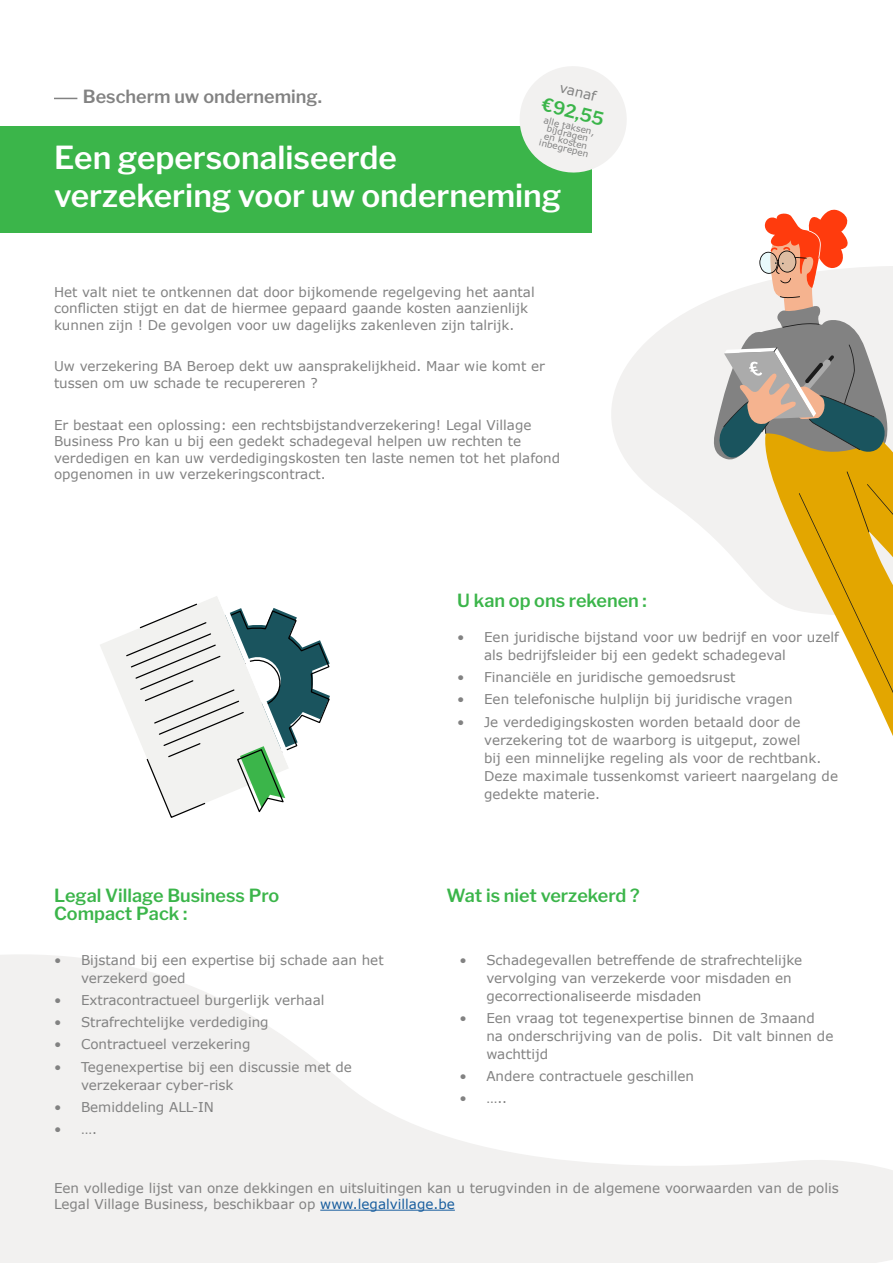
<style>
.page{position:relative;width:893px;height:1263px;background:#fff}
.page>*{position:absolute;margin:0;border:0;box-sizing:border-box;transform-origin:0 0}
.Big_Titre_LV{font:600 31.5px/37.8px "Libre Franklin";color:#fff}
.Titre_Vert{font:600 18px/18px "Libre Franklin";color:#3bb54a}
.Titre_gris{font:600 18px "Libre Franklin";color:#828282}
.Paragraphe_LV{font:13.5px/18px "Verdana";color:#828282}
.Légende_LV{font:13.5px/16.2px "Verdana";color:#828282}
.Légende_LV-2{font:9px/7.5px "Verdana";color:#828282;text-align:center}
.s1{color:#175d9e}
</style>
<div class="page">
<div style="left:0;top:126px;width:591px;height:106px;background:#3bb54a"></div>
<svg style="left:611px;top:299px;width:102px;height:238px;fill:#f2f1f0"></svg>
<svg style="left:0;top:955px;width:893px;height:308px;fill:#f2f1f0"></svg>
<hr style="left:320px;top:1210px;width:135px;height:1px;background:#175d9e">
<svg style="left:54px;top:98px;width:23px;height:1px"></svg>
<svg style="left:713px;top:209px;width:180px;height:527px"></svg>
<svg style="left:100px;top:596px;width:230px;height:222px"></svg>
<svg style="left:520px;top:66px;width:107px;height:112px"></svg>
<p class="Paragraphe_LV" style="left:562px;top:78px;width:39px;rotate:14deg">vanaf</p>
<p class="Titre_Vert" style="left:544px;top:95px;width:65px;rotate:14deg">€92,55</p>
<p class="Titre_gris" style="left:83px;top:86px;width:241px">Bescherm uw onderneming.</p>
<p class="Big_Titre_LV" style="left:54px;top:139px;width:509px">Een gepersonaliseerde verzekering voor uw onderneming</p>
<p class="Légende_LV-2" style="left:545px;top:116px;width:54px;rotate:14deg">alle taksen, bijdragen en kosten inbegrepen</p>
<p class="Paragraphe_LV" style="left:54px;top:284px;width:482px;line-height:16.5px">Het valt niet te ontkennen dat door bijkomende regelgeving het aantal conflicten stijgt en dat de hiermee gepaard gaande kosten aanzienlijk kunnen zijn ! De gevolgen voor uw dagelijks zakenleven zijn talrijk.</p>
<p class="Paragraphe_LV" style="left:54px;top:358px;width:492px;line-height:16.5px">Uw verzekering BA Beroep dekt uw aansprakelijkheid. Maar wie komt er tussen om uw schade te recupereren ?</p>
<p class="Paragraphe_LV" style="left:54px;top:416px;width:508px;line-height:16.5px">Er bestaat een oplossing: een rechtsbijstandverzekering! Legal Village Business Pro kan u bij een gedekt schadegeval helpen uw rechten te verdedigen en kan uw verdedigingskosten ten laste nemen tot het plafond opgenomen in uw verzekeringscontract.</p>
<p class="Titre_Vert" style="left:54px;top:886px;width:227px">Legal Village Business Pro<br>Compact Pack :</p>
<p class="Paragraphe_LV" style="left:81px;top:951px;width:304px;text-indent:-27px">• Bijstand bij een expertise bij schade aan het verzekerd goed</p>
<p class="Paragraphe_LV" style="left:54px;top:991px;width:272px">• Extracontractueel burgerlijk verhaal</p>
<p class="Paragraphe_LV" style="left:54px;top:1013px;width:216px">• Strafrechtelijke verdediging</p>
<p class="Paragraphe_LV" style="left:54px;top:1036px;width:198px">• Contractueel verzekering</p>
<p class="Paragraphe_LV" style="left:81px;top:1058px;width:272px;text-indent:-27px">• Tegenexpertise bij een discussie met de verzekeraar cyber-risk</p>
<p class="Paragraphe_LV" style="left:54px;top:1098px;width:162px">• Bemiddeling ALL-IN</p>
<p class="Paragraphe_LV" style="left:54px;top:1120px;width:44px">• ….</p>
<p class="Titre_Vert" style="left:457px;top:592px;width:191px">U kan op ons rekenen :</p>
<p class="Paragraphe_LV" style="left:484px;top:628px;width:356px;text-indent:-27px">• Een juridische bijstand voor uw bedrijf en voor uzelf als bedrijfsleider bij een gedekt schadegeval</p>
<p class="Paragraphe_LV" style="left:457px;top:668px;width:280px">• Financiële en juridische gemoedsrust</p>
<p class="Paragraphe_LV" style="left:457px;top:691px;width:337px">• Een telefonische hulplijn bij juridische vragen</p>
<p class="Paragraphe_LV" style="left:484px;top:713px;width:355px;text-indent:-27px">• Je verdedigingskosten worden betaald door de verzekering tot de waarborg is uitgeput, zowel<br>bij een minnelijke regeling als voor de rechtbank.<br>Deze maximale tussenkomst varieert naargelang de gedekte materie.</p>
<p class="Titre_Vert" style="left:446px;top:886px;width:195px">Wat is niet verzekerd ?</p>
<p class="Paragraphe_LV" style="left:486px;top:951px;width:317px;text-indent:-27px">• Schadegevallen betreffende de strafrechtelijke vervolging van verzekerde voor misdaden en gecorrectionaliseerde misdaden</p>
<p class="Paragraphe_LV" style="left:486px;top:1009px;width:349px;text-indent:-27px">• Een vraag tot tegenexpertise binnen de 3maand na onderschrijving van de polis. Dit valt binnen de wachttijd</p>
<p class="Paragraphe_LV" style="left:459px;top:1067px;width:236px">• Andere contractuele geschillen</p>
<p class="Paragraphe_LV" style="left:459px;top:1090px;width:49px">• …..</p>
<p class="Légende_LV" style="left:54px;top:1180px;width:786px">Een volledige lijst van onze dekkingen en uitsluitingen kan u terugvinden in de algemene voorwaarden van de polis<br>Legal Village Business, beschikbaar op <span class="s1">www.legalvillage.be</span></p>
</div>
